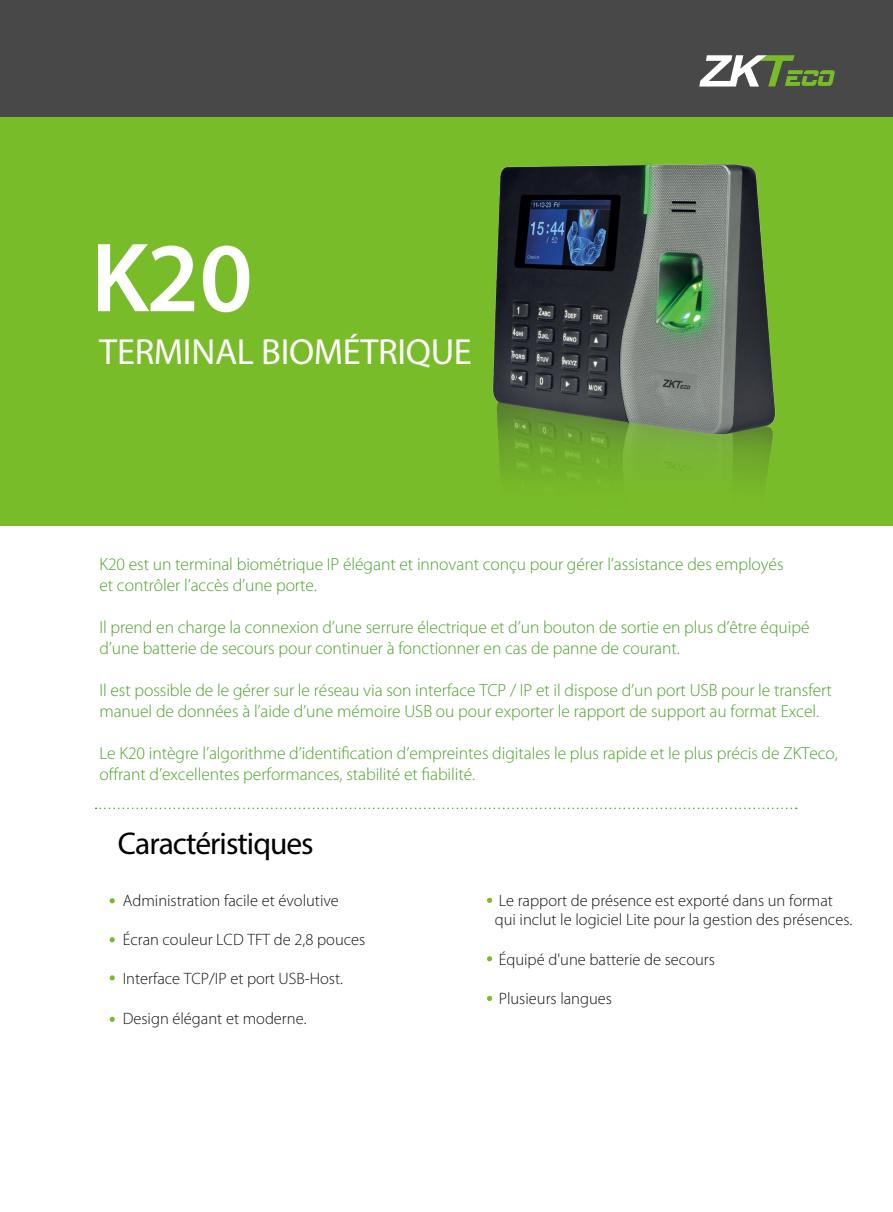
<style>
.page{position:relative;width:893px;height:1212px;background:#fff}
.page>*{position:absolute;margin:0;border:0;box-sizing:border-box;transform-origin:0 0}
.t1{font:600 99.3px "Myriad Pro";color:#fff}
.t2{font:36.45px "Myriad Pro";letter-spacing:-.01em;color:#fff}
.t3{font:31.5px "Myriad Pro";letter-spacing:-.03em;color:#000}
.t4{font:300 17.55px/21px "Myriad Pro";letter-spacing:-.005em;color:#4ea32c}
.t5{font:300 16.5px/19.8px "Myriad Pro";color:#111516}
</style>
<div class="page">
<div style="left:0;top:0;width:893px;height:118px;background:#484848"></div>
<div style="left:0;top:118px;width:893px;height:408px;background:#79bc29"></div>
<svg style="left:96px;top:807px;width:701px;height:2px"></svg>
<svg style="left:699px;top:55px;width:136px;height:32px"></svg>
<img style="left:492px;top:163px;width:284px;height:317px">
<svg style="left:110px;top:898px;width:5px;height:5px"></svg>
<svg style="left:110px;top:937px;width:5px;height:5px"></svg>
<svg style="left:110px;top:975px;width:5px;height:5px"></svg>
<svg style="left:110px;top:1017px;width:5px;height:5px"></svg>
<svg style="left:487px;top:898px;width:5px;height:5px"></svg>
<svg style="left:487px;top:956px;width:5px;height:5px"></svg>
<svg style="left:487px;top:996px;width:5px;height:5px"></svg>
<h1 class="t1" style="left:91px;top:223px;width:163px">K20</h1>
<h2 class="t2" style="left:99px;top:329px;width:374px">TERMINAL BIOMÉTRIQUE</h2>
<p class="t4" style="left:99px;top:553px;width:686px">K20 est un terminal biométrique IP élégant et innovant conçu pour gérer l’assistance des employés et contrôler l’accès d’une porte.</p>
<p class="t4" style="left:99px;top:617px;width:712px">Il prend en charge la connexion d’une serrure électrique et d’un bouton de sortie en plus d’être équipé d’une batterie de secours pour continuer à fonctionner en cas de panne de courant.</p>
<p class="t4" style="left:99px;top:680px;width:734px">Il est possible de le gérer sur le réseau via son interface TCP / IP et il dispose d’un port USB pour le transfert manuel de données à l’aide d’une mémoire USB ou pour exporter le rapport de support au format Excel.</p>
<p class="t4" style="left:99px;top:743px;width:740px">Le K20 intègre l’algorithme d’identification d’empreintes digitales le plus rapide et le plus précis de ZKTeco, offrant d’excellentes performances, stabilité et fiabilité.</p>
<h3 class="t3" style="left:118px;top:824px;width:197px">Caractéristiques</h3>
<p class="t5" style="left:123px;top:890px;width:218px">Administration facile et évolutive</p>
<p class="t5" style="left:123px;top:930px;width:244px">Écran couleur LCD TFT de 2,8 pouces</p>
<p class="t5" style="left:123px;top:969px;width:222px">Interface TCP/IP et port USB-Host.</p>
<p class="t5" style="left:123px;top:1009px;width:185px">Design élégant et moderne.</p>
<p class="t5" style="left:495px;top:890px;width:359px">Le rapport de présence est exporté dans un format qui inclut le logiciel Lite pour la gestion des présences.</p>
<p class="t5" style="left:499px;top:950px;width:218px">Équipé d'une batterie de secours</p>
<p class="t5" style="left:499px;top:989px;width:115px">Plusieurs langues</p>
</div>
